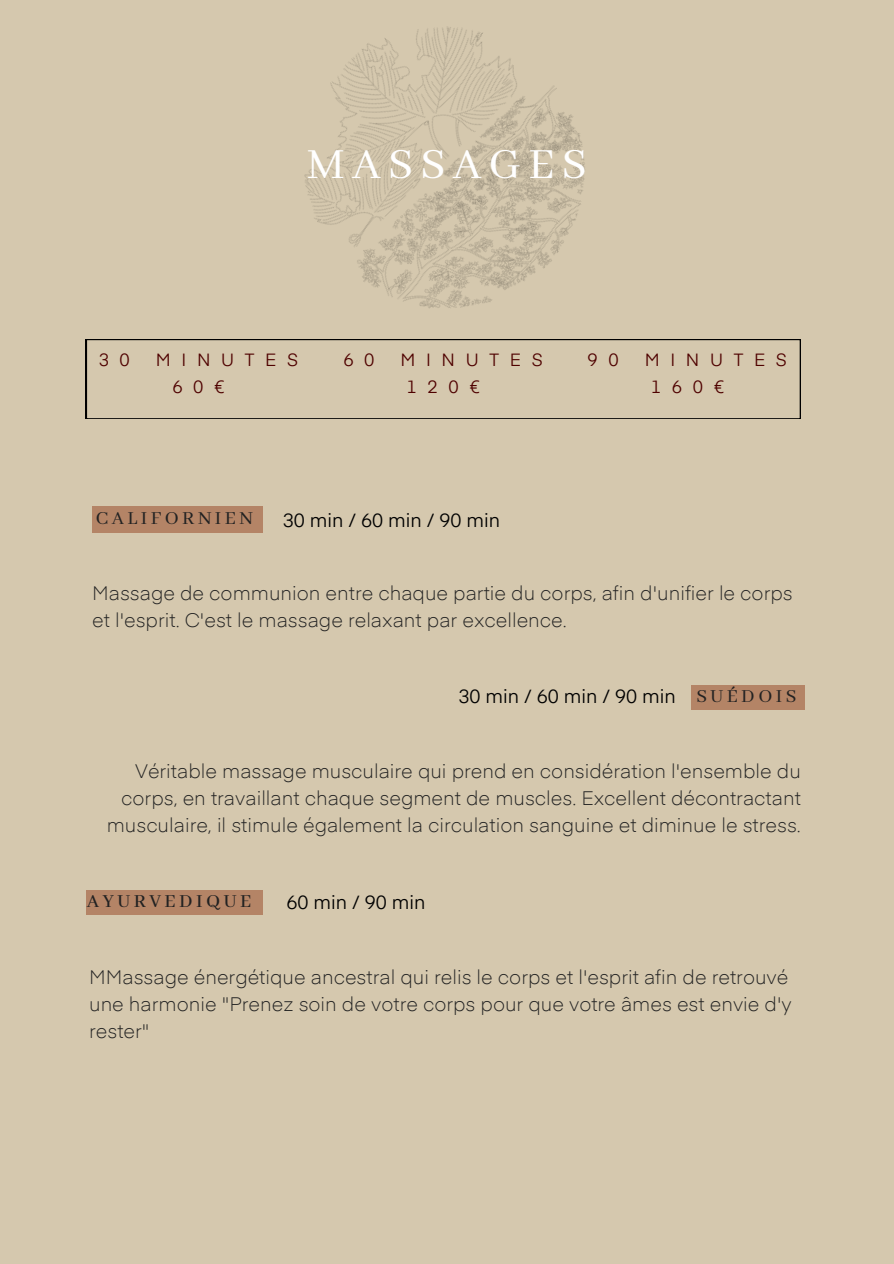
<style>
.page{position:relative;width:894px;height:1264px;background:#fff}
.page>*{position:absolute;margin:0;border:0;box-sizing:border-box;transform-origin:0 0}
.t1{font:48px "Abhaya Libre";letter-spacing:.15em;color:#fff}
.t2{font:20.4px "Abhaya Libre";letter-spacing:.17em;color:#222}
.t3{font:500 20.4px "Abhaya Libre";letter-spacing:.17em;color:#222}
.t4{font:300 19.5px/27px "Eina 01";color:#222}
.t5{font:19.05px "Eina 01";color:#000}
.t6{font:17.7px "Eina 01";letter-spacing:.605em;color:#4f0100}
</style>
<div class="page">
<div style="left:0;top:0;width:893px;height:1263px;background:#d5c8ae"></div>
<div style="left:690px;top:685px;width:114px;height:25px;background:#b48466"></div>
<div style="left:92px;top:506px;width:170px;height:26px;background:#b48466"></div>
<svg style="left:86px;top:339px;width:714px;height:80px"></svg>
<img style="left:246px;top:26px;width:394px;height:339px">
<div style="left:86px;top:890px;width:176px;height:25px;background:#b48466"></div>
<h1 class="t1" style="left:307px;top:138px;width:281px">MASSAGES</h1>
<p class="t6" style="left:99px;top:353px;width:33px">3 0</p>
<p class="t6" style="left:156px;top:353px;width:144px">MINUTES</p>
<p class="t6" style="left:172px;top:380px;width:54px">60€</p>
<p class="t6" style="left:343px;top:353px;width:33px">6 0</p>
<p class="t6" style="left:400px;top:353px;width:144px">MINUTES</p>
<h3 class="t6" style="left:406px;top:380px;width:75px">120€</h3>
<h4 class="t6" style="left:587px;top:353px;width:33px">9 0</h4>
<h4 class="t6" style="left:644px;top:353px;width:144px">MINUTES</h4>
<h4 class="t6" style="left:650px;top:380px;width:75px">160€</h4>
<p class="t2" style="left:96px;top:506px;width:158px">CALIFORNIEN</p>
<h4 class="t5" style="left:282px;top:512px;width:219px">30 min / 60 min / 90 min</h4>
<p class="t4" style="left:92px;top:581px;width:701px">Massage de communion entre chaque partie du corps, afin d'unifier le corps et l'esprit. C'est le massage relaxant par excellence.</p>
<h3 class="t5" style="left:458px;top:688px;width:219px">30 min / 60 min / 90 min</h3>
<h4 class="t2" style="left:696px;top:684px;width:102px">SUÉDOIS</h4>
<p class="t4" style="left:107px;top:758px;width:695px;text-align:right">Véritable massage musculaire qui prend en considération l'ensemble du corps, en travaillant chaque segment de muscles. Excellent décontractant musculaire, il stimule également la circulation sanguine et diminue le stress.</p>
<h4 class="t3" style="left:87px;top:889px;width:166px">AYURVEDIQUE</h4>
<h2 class="t5" style="left:286px;top:894px;width:140px">60 min / 90 min</h2>
<p class="t4" style="left:89px;top:965px;width:704px">MMassage énergétique ancestral qui relis le corps et l'esprit afin de retrouvé une harmonie "Prenez soin de votre corps pour que votre âmes est envie d'y rester"</p>
</div>
